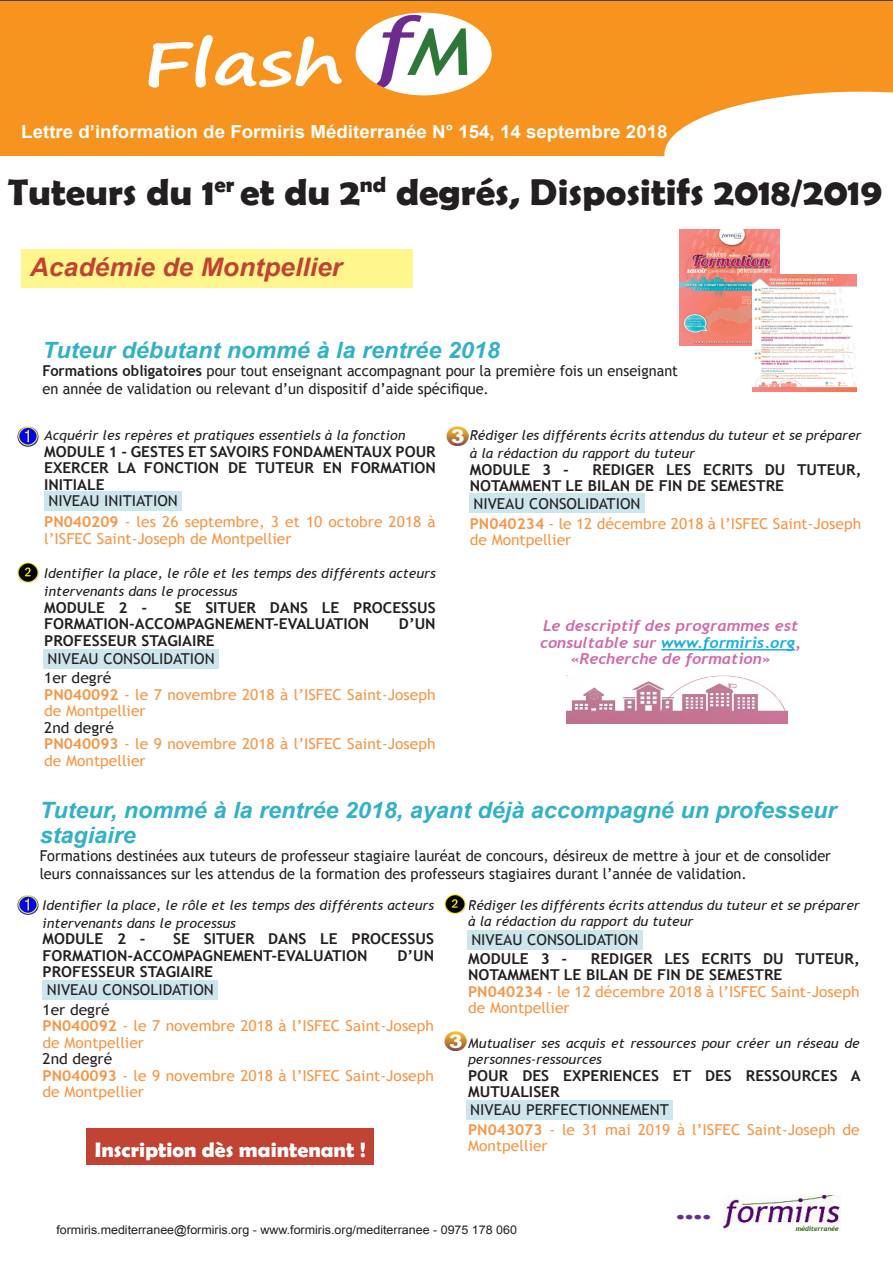
<style>
.page{position:relative;width:893px;height:1263px;background:#fff}
.page>*{position:absolute;margin:0;border:0;box-sizing:border-box;transform-origin:0 0}
.t1{font:700 60.6px "Segoe Print";color:#fff;scale:1.32 1}
.t2{font:700 37.5px "Berlin Sans FB Demi";color:#231f20;scale:1.04 1}
.t3{font:27px "Bodoni MT Black";color:#6a2c91;scale:1.04 1}
.t4{font:italic 700 25.5px "Arial";color:#c04333;scale:1.04 1}
.t5{font:italic 700 22.5px/25.5px "Arial";color:#32b1c7;scale:1.04 1}
.t6{font:700 21px "Berlin Sans FB Demi";color:#fff;scale:1.04 1}
.t7{font:700 18px "Arial";color:#fff;scale:1.04 1}
.t8{font:15px/16.5px "Trebuchet MS";color:#f79646;scale:1.04 1}
.t9{font:700 15px/16.5px "Trebuchet MS";color:#231f20;scale:1.04 1}
.t10{font:15px/18px "Trebuchet MS";color:#231f20}
.t11{font:15px "Trebuchet MS";color:#231f20;scale:1.04 1}
.t12{font:italic 700 15px/16.5px "Trebuchet";color:#d268a8;text-align:center;scale:1.07 1}
.t13{font:italic 13.5px/18px "Trebuchet MS";color:#231f20;scale:1.04 1}
.t14{font:12px "Arial";color:#231f20;scale:1.04 1}
.s1{font-weight:700}
.s2{color:#13afe6}
</style>
<div class="page">
<div style="left:44px;top:491px;width:138px;height:19px;background:#cde6ed"></div>
<img style="left:724px;top:1196px;width:117px;height:34px">
<div style="left:0;top:0;width:893px;height:155px;background:#f7941f"></div>
<svg style="left:664px;top:92px;width:229px;height:64px"></svg>
<img style="left:356px;top:13px;width:136px;height:82px">
<div style="left:86px;top:1129px;width:288px;height:36px;background:#c04333"></div>
<img style="left:680px;top:229px;width:100px;height:117px">
<div style="left:21px;top:249px;width:391px;height:39px;background:#fff68d"></div>
<img style="left:566px;top:675px;width:222px;height:48px">
<hr style="left:661px;top:649px;width:134px;height:1px;background:#13afe6">
<img style="left:753px;top:275px;width:103px;height:117px">
<div style="left:43px;top:649px;width:176px;height:19px;background:#cde6ed"></div>
<div style="left:469px;top:493px;width:176px;height:20px;background:#cde6ed"></div>
<img style="left:17px;top:426px;width:22px;height:21px">
<img style="left:17px;top:562px;width:22px;height:21px">
<img style="left:447px;top:427px;width:21px;height:18px">
<div style="left:43px;top:980px;width:175px;height:19px;background:#cde6ed"></div>
<div style="left:467px;top:930px;width:176px;height:19px;background:#cde6ed"></div>
<div style="left:466px;top:1100px;width:207px;height:19px;background:#cde6ed"></div>
<img style="left:17px;top:895px;width:22px;height:20px">
<img style="left:444px;top:894px;width:22px;height:20px">
<img style="left:445px;top:1032px;width:21px;height:18px">
<p class="t1" style="left:142px;top:8px;width:153px">Flash</p>
<p class="t7" style="left:21px;top:119px;width:623px">Lettre d’information de Formiris Méditerranée N° 154, 14 septembre 2018</p>
<p class="t2" style="left:8px;top:170px;width:843px">Tuteurs du 1<sup>er</sup> et du 2<sup>nd</sup> degrés, Dispositifs 2018/2019</p>
<p class="t4" style="left:30px;top:250px;width:302px">Académie de Montpellier</p>
<p class="t5" style="left:43px;top:338px;width:441px">Tuteur débutant nommé à la rentrée 2018</p>
<p class="t10" style="left:43px;top:362px;width:637px"><span class="s1">Formations obligatoires</span> pour tout enseignant accompagnant pour la première fois un enseignant en année de validation ou relevant d’un dispositif d’aide spécifique.</p>
<p class="t13" style="left:44px;top:426px;width:349px">Acquérir les repères et pratiques essentiels à la fonction</p>
<p class="t9" style="left:44px;top:443px;width:378px;text-align:justify">MODULE 1 - GESTES ET SAVOIRS FONDAMENTAUX POUR EXERCER LA FONCTION DE TUTEUR EN FORMATION INITIALE</p>
<p class="t11" style="left:48px;top:492px;width:126px">NIVEAU INITIATION</p>
<p class="t8" style="left:44px;top:514px;width:378px"><span class="s1">PN040209</span> - les 26 septembre, 3 et 10 octobre 2018 à l’ISFEC Saint-Joseph de Montpellier</p>
<p class="t13" style="left:44px;top:564px;width:378px">Identifier la place, le rôle et les temps des différents acteurs intervenants dans le processus</p>
<p class="t9" style="left:44px;top:599px;width:101px">MODULE 2 -</p>
<p class="t9" style="left:44px;top:599px;width:378px;text-indent:131px">SE SITUER DANS LE PROCESSUS<br>FORMATION-ACCOMPAGNEMENT-EVALUATION</p>
<p class="t9" style="left:399px;top:615px;width:37px">D’UN</p>
<p class="t9" style="left:44px;top:632px;width:166px">PROFESSEUR STAGIAIRE</p>
<p class="t11" style="left:44px;top:669px;width:66px">1er degré</p>
<p class="t8" style="left:44px;top:686px;width:378px"><span class="s1">PN040092</span> - le 7 novembre 2018 à l’ISFEC Saint-Joseph de Montpellier</p>
<p class="t11" style="left:44px;top:718px;width:68px">2nd degré</p>
<p class="t8" style="left:44px;top:736px;width:378px"><span class="s1">PN040093</span> - le 9 novembre 2018 à l’ISFEC Saint-Joseph de Montpellier</p>
<p class="t11" style="left:48px;top:650px;width:162px">NIVEAU CONSOLIDATION</p>
<p class="t13" style="left:470px;top:426px;width:378px">Rédiger les différents écrits attendus du tuteur et se préparer à la rédaction du rapport du tuteur</p>
<p class="t9" style="left:470px;top:461px;width:97px">MODULE 3 -</p>
<p class="t9" style="left:470px;top:461px;width:378px;text-indent:123px">REDIGER LES ECRITS DU TUTEUR,<br>NOTAMMENT LE BILAN DE FIN DE SEMESTRE</p>
<p class="t8" style="left:470px;top:515px;width:378px"><span class="s1">PN040234</span> - le 12 décembre 2018 à l’ISFEC Saint-Joseph de Montpellier</p>
<p class="t11" style="left:473px;top:495px;width:162px">NIVEAU CONSOLIDATION</p>
<p class="t12" style="left:540px;top:618px;width:245px">Le descriptif des programmes est consultable sur <span class="s2">www.formiris.org</span>, «Recherche de formation»</p>
<p class="t5" style="left:40px;top:798px;width:768px">Tuteur, nommé à la rentrée 2018, ayant déjà accompagné un professeur stagiaire</p>
<p class="t10" style="left:40px;top:847px;width:793px">Formations destinées aux tuteurs de professeur stagiaire lauréat de concours, désireux de mettre à jour et de consolider leurs connaissances sur les attendus de la formation des professeurs stagiaires durant l’année de validation.</p>
<p class="t13" style="left:43px;top:896px;width:378px">Identifier la place, le rôle et les temps des différents acteurs intervenants dans le processus</p>
<p class="t9" style="left:43px;top:931px;width:101px">MODULE 2 -</p>
<p class="t13" style="left:468px;top:897px;width:378px;line-height:16.5px">Rédiger les différents écrits attendus du tuteur et se préparer à la rédaction du rapport du tuteur</p>
<p class="t9" style="left:468px;top:950px;width:97px">MODULE 3 -</p>
<p class="t9" style="left:43px;top:931px;width:378px;text-indent:131px">SE SITUER DANS LE PROCESSUS<br>FORMATION-ACCOMPAGNEMENT-EVALUATION</p>
<p class="t11" style="left:471px;top:931px;width:162px">NIVEAU CONSOLIDATION</p>
<p class="t9" style="left:397px;top:947px;width:37px">D’UN</p>
<p class="t9" style="left:468px;top:950px;width:378px;text-indent:123px">REDIGER LES ECRITS DU TUTEUR,<br>NOTAMMENT LE BILAN DE FIN DE SEMESTRE</p>
<p class="t8" style="left:468px;top:983px;width:378px"><span class="s1">PN040234</span> - le 12 décembre 2018 à l’ISFEC Saint-Joseph de Montpellier</p>
<p class="t13" style="left:468px;top:1035px;width:378px;line-height:16.5px">Mutualiser ses acquis et ressources pour créer un réseau de personnes-ressources</p>
<p class="t9" style="left:468px;top:1067px;width:379px">POUR DES EXPERIENCES ET DES RESSOURCES A<br>MUTUALISER</p>
<p class="t8" style="left:468px;top:1121px;width:378px"><span class="s1">PN043073</span> - le 31 mai 2019 à l’ISFEC Saint-Joseph de<br>Montpellier</p>
<p class="t9" style="left:43px;top:964px;width:166px">PROFESSEUR STAGIAIRE</p>
<p class="t11" style="left:43px;top:1001px;width:66px">1er degré</p>
<p class="t8" style="left:43px;top:1018px;width:378px"><span class="s1">PN040092</span> - le 7 novembre 2018 à l’ISFEC Saint-Joseph de Montpellier</p>
<p class="t11" style="left:43px;top:1050px;width:68px">2nd degré</p>
<p class="t8" style="left:43px;top:1067px;width:378px"><span class="s1">PN040093</span> - le 9 novembre 2018 à l’ISFEC Saint-Joseph de Montpellier</p>
<p class="t11" style="left:47px;top:981px;width:162px">NIVEAU CONSOLIDATION</p>
<p class="t11" style="left:470px;top:1101px;width:192px">NIVEAU PERFECTIONNEMENT</p>
<p class="t6" style="left:95px;top:1137px;width:262px">Inscription dès maintenant !</p>
<p class="t14" style="left:56px;top:1222px;width:444px">formiris.mediterranee@formiris.org - www.formiris.org/mediterranee - 0975 178 060</p>
<p class="t3" style="left:676px;top:1194px;width:35px">....</p>
</div>
